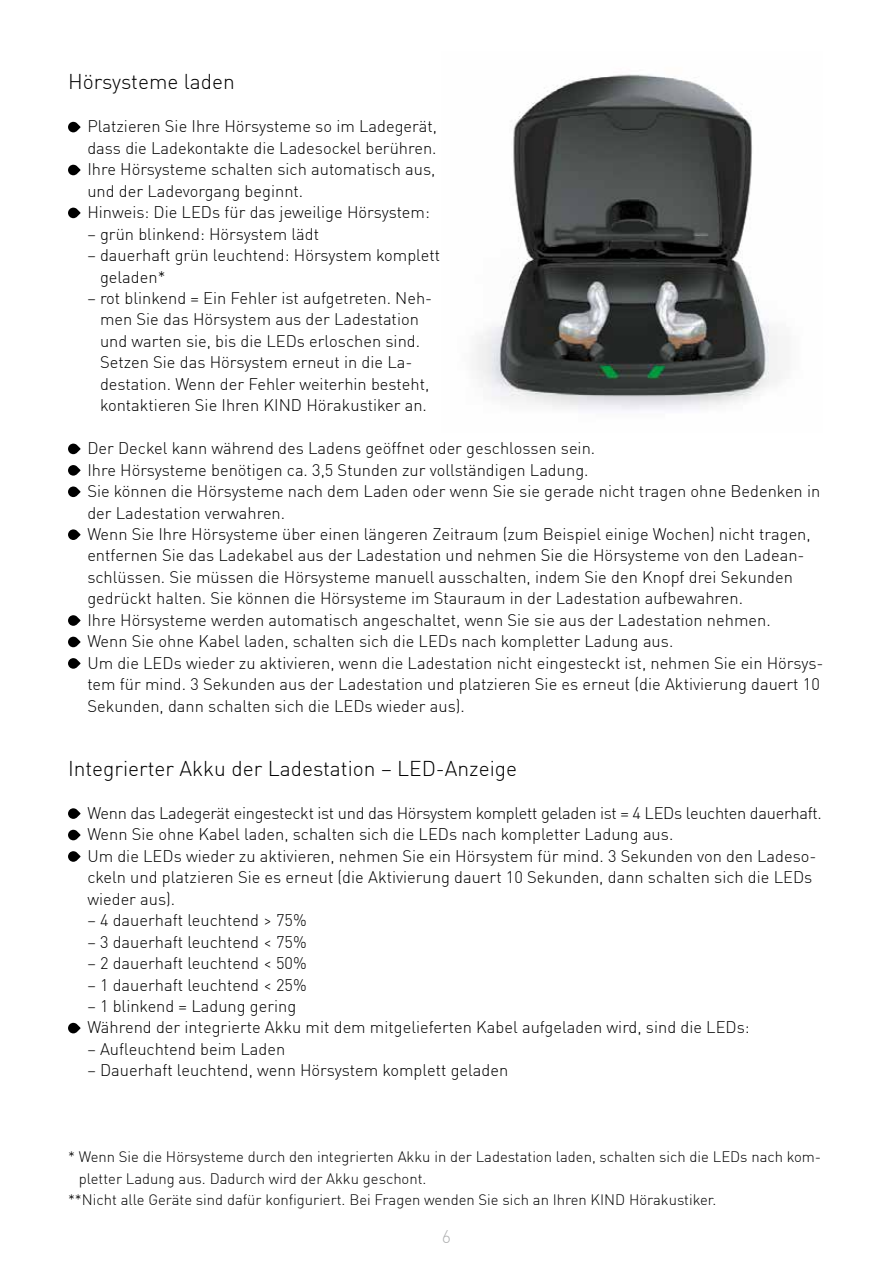
<style>
.page{position:relative;width:893px;height:1263px;background:#fff}
.page>*{position:absolute;margin:0;border:0;box-sizing:border-box;transform-origin:0 0}
.t1{font:300 21px "DIN Offc Pro";color:#000}
.t2{font:300 18px "DIN Offc Pro";color:#b1b2b3}
.t3{font:300 16.5px/21.5px "DIN Offc Pro";color:#000}
.t4{font:300 14.85px "DIN Offc Pro";color:#000}
</style>
<div class="page">
<img style="left:476px;top:74px;width:305px;height:336px">
<svg style="left:68px;top:122px;width:13px;height:10px"></svg>
<svg style="left:68px;top:165px;width:13px;height:10px"></svg>
<svg style="left:68px;top:208px;width:13px;height:10px"></svg>
<svg style="left:68px;top:444px;width:13px;height:10px"></svg>
<svg style="left:68px;top:465px;width:13px;height:11px"></svg>
<svg style="left:68px;top:486px;width:13px;height:11px"></svg>
<svg style="left:68px;top:529px;width:13px;height:11px"></svg>
<svg style="left:68px;top:615px;width:13px;height:11px"></svg>
<svg style="left:68px;top:637px;width:13px;height:10px"></svg>
<svg style="left:68px;top:658px;width:13px;height:11px"></svg>
<svg style="left:68px;top:808px;width:13px;height:11px"></svg>
<svg style="left:68px;top:830px;width:13px;height:10px"></svg>
<svg style="left:68px;top:851px;width:13px;height:11px"></svg>
<svg style="left:68px;top:1023px;width:13px;height:10px"></svg>
<p class="t1" style="left:68px;top:66px;width:168px">Hörsysteme laden</p>
<p class="t3" style="left:87px;top:114px;width:351px">Platzieren Sie Ihre Hörsysteme so im Ladegerät, dass die Ladekontakte die Ladesockel berühren.<br>Ihre Hörsysteme schalten sich automatisch aus, und der Ladevorgang beginnt.<br>Hinweis: Die LEDs für das jeweilige Hörsystem:</p>
<p class="t3" style="left:87px;top:222px;width:233px">– grün blinkend: Hörsystem lädt</p>
<p class="t3" style="left:100px;top:243px;width:342px;text-indent:-13px">– dauerhaft grün leuchtend: Hörsystem komplett geladen*</p>
<p class="t3" style="left:87px;top:286px;width:346px;text-align:center">– rot blinkend = Ein Fehler ist aufgetreten. Neh&shy;men Sie das Hörsystem aus der Ladestation und warten sie, bis die LEDs erloschen sind.<br>Setzen Sie das Hörsystem erneut in die La&shy;destation. Wenn der Fehler weiterhin besteht, kontaktieren Sie Ihren KIND Hörakustiker an.</p>
<p class="t3" style="left:87px;top:436px;width:738px">Der Deckel kann während des Ladens geöffnet oder geschlossen sein.<br>Ihre Hörsysteme benötigen ca. 3,5 Stunden zur vollständigen Ladung.<br>Sie können die Hörsysteme nach dem Laden oder wenn Sie sie gerade nicht tragen ohne Bedenken in der Ladestation verwahren.<br>Wenn Sie Ihre Hörsysteme über einen längeren Zeitraum (zum Beispiel einige Wochen) nicht tragen, entfernen Sie das Ladekabel aus der Ladestation und nehmen Sie die Hörsysteme von den Ladean&shy;schlüssen. Sie müssen die Hörsysteme manuell ausschalten, indem Sie den Knopf drei Sekunden gedrückt halten. Sie können die Hörsysteme im Stauraum in der Ladestation aufbewahren.<br>Ihre Hörsysteme werden automatisch angeschaltet, wenn Sie sie aus der Ladestation nehmen.<br>Wenn Sie ohne Kabel laden, schalten sich die LEDs nach kompletter Ladung aus.<br>Um die LEDs wieder zu aktivieren, wenn die Ladestation nicht eingesteckt ist, nehmen Sie ein Hörsys&shy;tem für mind. 3 Sekunden aus der Ladestation und platzieren Sie es erneut (die Aktivierung dauert 10<br>Sekunden, dann schalten sich die LEDs wieder aus).</p>
<p class="t1" style="left:68px;top:752px;width:451px">Integrierter Akku der Ladestation – LED-Anzeige</p>
<p class="t3" style="left:87px;top:801px;width:736px">Wenn das Ladegerät eingesteckt ist und das Hörsystem komplett geladen ist = 4 LEDs leuchten dauerhaft.<br>Wenn Sie ohne Kabel laden, schalten sich die LEDs nach kompletter Ladung aus.<br>Um die LEDs wieder zu aktivieren, nehmen Sie ein Hörsystem für mind. 3 Sekunden von den Ladeso&shy;ckeln und platzieren Sie es erneut (die Aktivierung dauert 10 Sekunden, dann schalten sich die LEDs wieder aus).</p>
<p class="t3" style="left:87px;top:908px;width:221px">– 4 dauerhaft leuchtend &gt; 75%</p>
<p class="t3" style="left:87px;top:929px;width:221px">– 3 dauerhaft leuchtend &lt; 75%</p>
<p class="t3" style="left:87px;top:951px;width:221px">– 2 dauerhaft leuchtend &lt; 50%</p>
<p class="t3" style="left:87px;top:972px;width:221px">– 1 dauerhaft leuchtend &lt; 25%</p>
<p class="t3" style="left:87px;top:994px;width:664px">– 1 blinkend = Ladung gering<br>Während der integrierte Akku mit dem mitgelieferten Kabel aufgeladen wird, sind die LEDs:</p>
<p class="t3" style="left:87px;top:1037px;width:199px">– Aufleuchtend beim Laden</p>
<p class="t3" style="left:87px;top:1058px;width:422px">– Dauerhaft leuchtend, wenn Hörsystem komplett geladen</p>
<p class="t4" style="left:68px;top:1145px;width:755px">* Wenn Sie die Hörsysteme durch den integrierten Akku in der Ladestation laden, schalten sich die LEDs nach kom-</p>
<p class="t4" style="left:79px;top:1167px;width:349px">pletter Ladung aus. Dadurch wird der Akku geschont.</p>
<p class="t4" style="left:68px;top:1188px;width:650px">**Nicht alle Geräte sind dafür konfiguriert. Bei Fragen wenden Sie sich an Ihren KIND Hörakustiker.</p>
<p class="t2" style="left:442px;top:1222px;width:11px">6</p>
</div>
